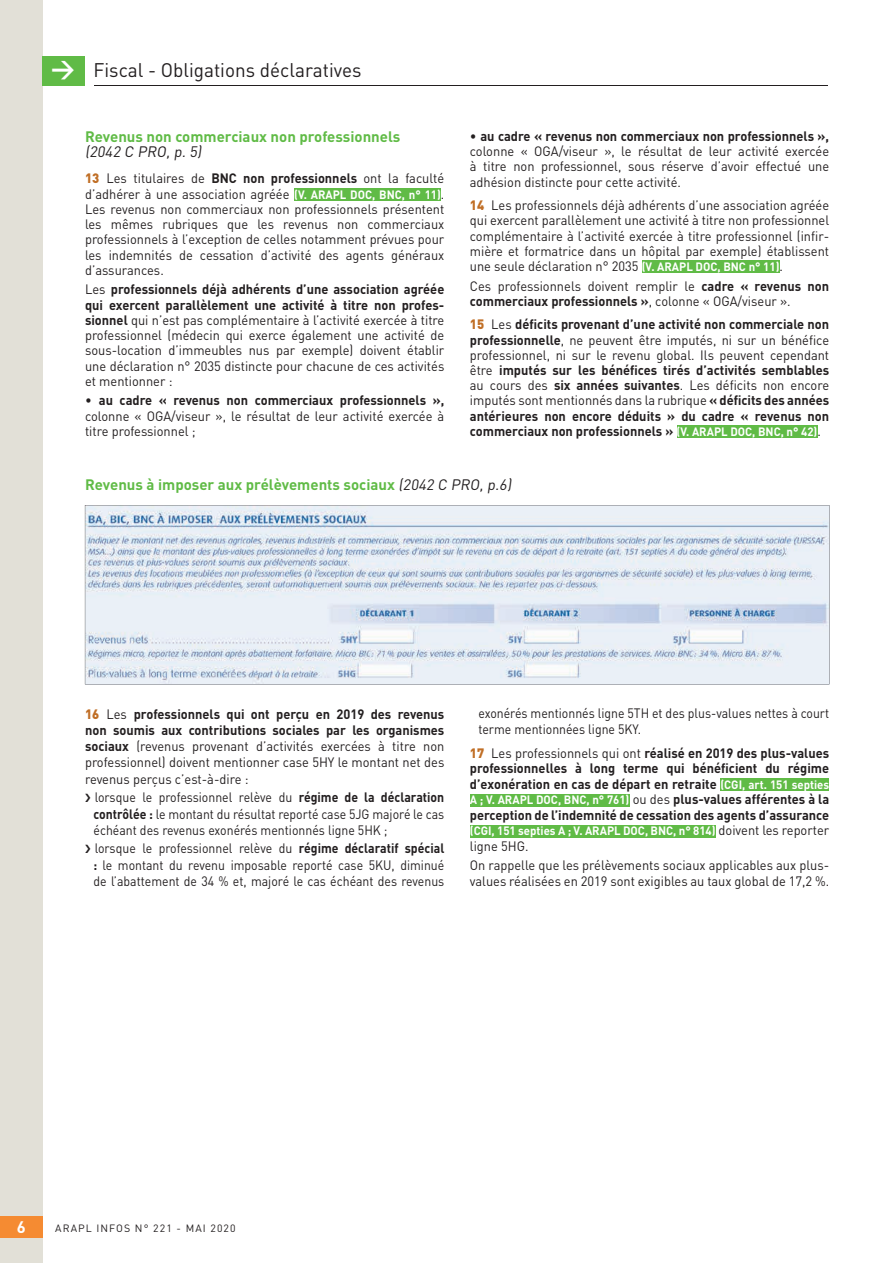
<style>
.page{position:relative;width:893px;height:1263px;background:#fff}
.page>*{position:absolute;margin:0;border:0;box-sizing:border-box;transform-origin:0 0}
.t1{font:19.5px "DIN";color:#231f20}
.t2{font:700 16.5px "DIN";color:#fff}
.t3{font:700 15px "DIN";color:#60bb46}
.t4{font:15px "DIN";color:#231f20}
.t5{font:13.5px/15.3px "DIN";color:#231f20;text-align:justify;scale:.95 1}
.t6{font:700 13.5px/15.1px "DIN";color:#231f20;text-align:justify;scale:.95 1}
.t7{font:13.5px/16.4px "DIN";color:#231f20;text-align:justify;scale:.91 1}
.t8{font:700 12px "DIN";color:#fff;scale:.95 1}
.t9{font:10.5px "DIN";letter-spacing:.1em;color:#231f20}
.s1{font-weight:700;font-size:24px;color:#fff}
.s2{font-weight:700}
.s3{font-weight:900;color:#c06e25}
.s4{font-weight:700;font-size:12px;color:#fff}
.s5{font-weight:400}
.s6{font-size:12px;color:#fff}
.s7{font-weight:400;color:#231f20}
.s8{font-weight:400;font-size:13.5px;color:#231f20}
</style>
<div class="page">
<div style="left:0;top:0;width:43px;height:1263px;background:#e2e0d7"></div>
<div style="left:0;top:1216px;width:43px;height:21px;background:#f58b32"></div>
<div style="left:43px;top:56px;width:42px;height:29px;background:#60bb46"></div>
<div style="left:294px;top:188px;width:147px;height:13px;background:#60bb46"></div>
<div style="left:642px;top:261px;width:137px;height:12px;background:#60bb46"></div>
<div style="left:677px;top:425px;width:140px;height:13px;background:#60bb46"></div>
<hr style="left:95px;top:85px;width:733px;height:1px;background:#231f20">
<svg style="left:85px;top:505px;width:744px;height:179px;background:#dbe3ed"></svg>
<div style="left:720px;top:778px;width:109px;height:13px;background:#60bb46"></div>
<div style="left:470px;top:794px;width:159px;height:12px;background:#60bb46"></div>
<div style="left:470px;top:825px;width:246px;height:12px;background:#60bb46"></div>
<h1 class="t1" style="left:51px;top:58px;width:312px"><span class="s1">&gt;</span> Fiscal - Obligations déclaratives</h1>
<p class="t5" style="left:470px;top:128px;width:380px">• <span class="s2">au cadre « revenus non commerciaux non professionnels », </span>colonne « OGA/viseur », le résultat de leur activité exercée à titre non professionnel, sous réserve d’avoir effectué une adhésion distincte pour cette activité.</p>
<p class="t5" style="left:470px;top:198px;width:380px"><span class="s3">14</span> Les professionnels déjà adhérents d’une association agréée qui exercent parallèlement une activité à titre non professionnel complémentaire à l’activité exercée à titre professionnel (infir&shy;mière et formatrice dans un hôpital par exemple) établissent une seule déclaration n° 2035 <span class="s4">(V. ARAPL DOC, BNC n° 11)</span>.</p>
<p class="t5" style="left:470px;top:278px;width:380px">Ces professionnels doivent remplir le <span class="s2">cadre « revenus non commerciaux professionnels »</span>, colonne « OGA/viseur ».</p>
<p class="t6" style="left:470px;top:316px;width:380px"><span class="s3">15</span> <span class="s5">Les</span> déficits provenant d’une activité non commerciale non professionnelle<span class="s5">, ne peuvent être imputés, ni sur un bénéfice professionnel, ni sur le revenu global. Ils peuvent cependant être</span> imputés sur les bénéfices tirés d’activités semblables <span class="s5">au cours des</span> six années suivantes<span class="s5">. Les déficits non encore imputés sont mentionnés dans la rubrique</span> « déficits des années antérieures non encore déduits » du cadre « revenus non commerciaux non professionnels » <span class="s6">(V. ARAPL DOC, BNC, n° 42)</span><span class="s5">.</span></p>
<p class="t3" style="left:85px;top:475px;width:430px">Revenus à imposer aux prélèvements sociaux <span class="s7">(2042 C PRO, p.6)</span></p>
<p class="t3" style="left:85px;top:127px;width:317px">Revenus non commerciaux non professionnels</p>
<p class="t4" style="left:85px;top:143px;width:121px">(2042 C PRO, p. 5)</p>
<p class="t5" style="left:85px;top:171px;width:380px"><span class="s3">13</span> Les titulaires de <span class="s2">BNC non professionnels</span> ont la faculté d’adhérer à une association agréée <span class="s4">(V. ARAPL DOC, BNC, n° 11)</span>.<br>Les revenus non commerciaux non professionnels présentent les mêmes rubriques que les revenus non commerciaux professionnels à l’exception de celles notamment prévues pour les indemnités de cessation d’activité des agents généraux d’assurances.</p>
<p class="t5" style="left:85px;top:282px;width:380px">Les <span class="s2">professionnels déjà adhérents d’une association agréée qui exercent parallèlement une activité à titre non profes&shy;sionnel</span> qui n’est pas complémentaire à l’activité exercée à titre professionnel (médecin qui exerce également une activité de sous-location d’immeubles nus par exemple) doivent établir une déclaration n° 2035 distincte pour chacune de ces activités et mentionner :</p>
<p class="t5" style="left:85px;top:393px;width:380px">• <span class="s2">au cadre « revenus non commerciaux professionnels », </span>colonne « OGA/viseur », le résultat de leur activité exercée à titre professionnel ;</p>
<p class="t5" style="left:85px;top:705px;width:380px;line-height:16.4px"><span class="s3">16</span> Les <span class="s2">professionnels qui ont perçu en 2019 des revenus non soumis aux contributions sociales par les organismes sociaux</span> (revenus provenant d’activités exercées à titre non professionnel) doivent mentionner case 5HY le montant net des revenus perçus c’est-à-dire :</p>
<p class="t7" style="left:94px;top:789px;width:387px">lorsque le professionnel relève du <span class="s2">régime de la déclaration contrôlée :</span> le montant du résultat reporté case 5JG majoré le cas échéant des revenus exonérés mentionnés ligne 5HK ;</p>
<p class="t7" style="left:94px;top:840px;width:387px">lorsque le professionnel relève du <span class="s2">régime déclaratif spécial :</span> le montant du revenu imposable reporté case 5KU, diminué de l’abattement de 34 % et, majoré le cas échéant des revenus</p>
<p class="t7" style="left:478px;top:705px;width:387px;line-height:15.5px">exonérés mentionnés ligne 5TH et des plus-values nettes à court terme mentionnées ligne 5KY.</p>
<p class="t6" style="left:470px;top:745px;width:380px"><span class="s3">17</span> <span class="s5">Les professionnels qui ont</span> réalisé en 2019 des plus-values professionnelles à long terme qui bénéficient du régime d’exonération en cas de départ en retraite <span class="s6">(CGI, art. 151 septies A ; V. ARAPL DOC, BNC, n° 761)</span> <span class="s5">ou des</span> plus-values afférentes à la perception de l’indemnité de cessation des agents d’assurance</p>
<p class="t8" style="left:470px;top:823px;width:380px">(CGI, 151 septies A ; V. ARAPL DOC, BNC, n° 814) <span class="s8">doivent les reporter</span></p>
<p class="t5" style="left:470px;top:836px;width:380px;line-height:19.8px">ligne 5HG.<br>On rappelle que les prélèvements sociaux applicables aux plus-</p>
<p class="t5" style="left:470px;top:873px;width:380px">values réalisées en 2019 sont exigibles au taux global de 17,2 %.</p>
<p class="t2" style="left:17px;top:1216px;width:10px">6</p>
<p class="t9" style="left:55px;top:1221px;width:182px">ARAPL INFOS N° 221 - MAI 2020</p>
</div>
